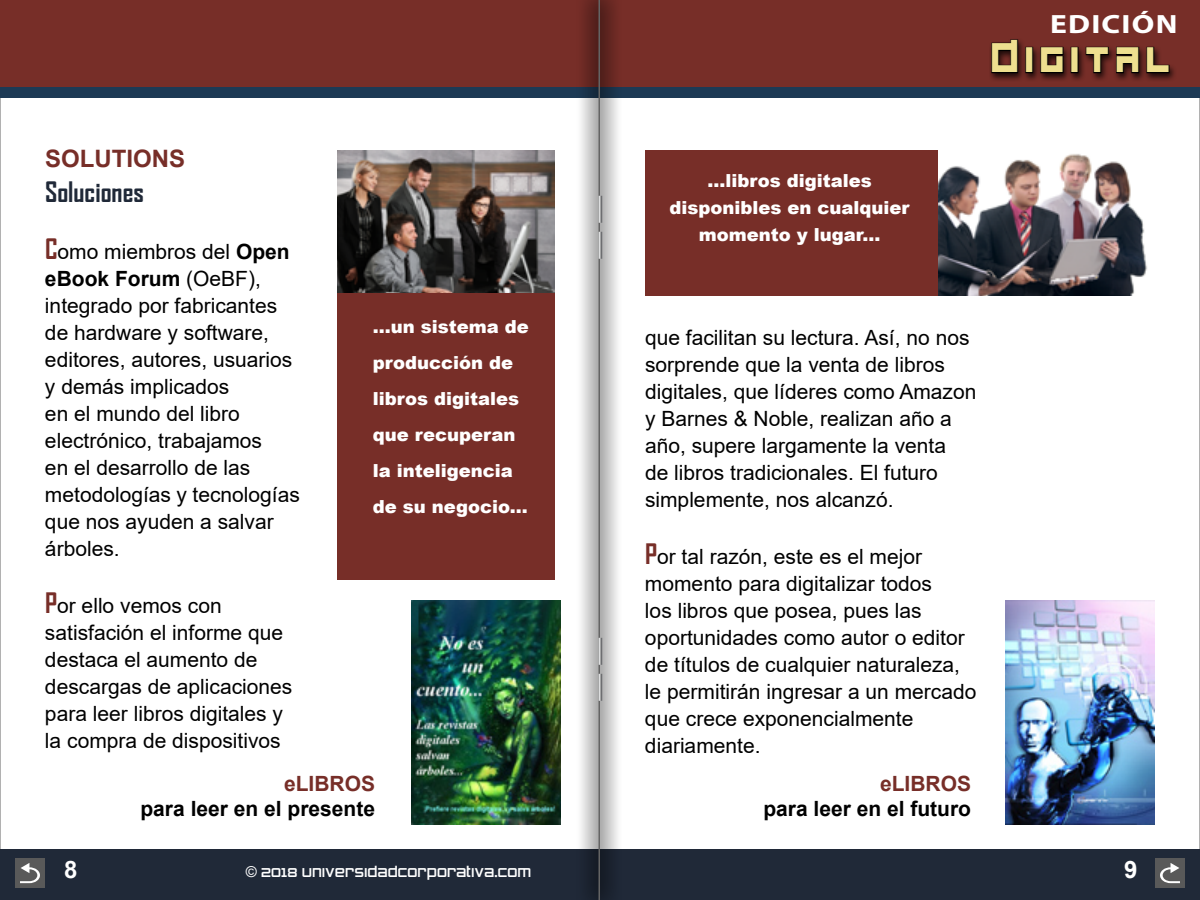
<style>
.page{position:relative;width:1200px;height:900px;background:#fff}
.page>*{position:absolute;margin:0;border:0;box-sizing:border-box;transform-origin:0 0}
.t1{font:38.4px "Chubu 08 Normal";color:#eedf8f;scale:.87 1}
.t2{font:700 27px "Agency FB";color:#202938}
.t3{font:700 26.55px "Myriad Pro";letter-spacing:.04em;color:#fff;scale:1.19 1}
.t4{font:700 24px "Arial";color:#772e28}
.t5{font:700 24px "Arial";color:#fff}
.t6{font:21px/27px "Arial";color:#000}
.t7{font:700 21px "Arial";color:#000}
.t8{font:700 21px "Arial";color:#772e28}
.t9{font:900 18px/36px "Arial";color:#fff}
.t10{font:15px "Zero Twos";color:#fff}
.s1{font-family:"Agency FB";font-weight:700;font-size:27px;color:#772e28}
.s2{font-weight:700}
.s3{font-family:"Arial"}
</style>
<div class="page">
<div style="left:0;top:0;width:1200px;height:87px;background:#772e28"></div>
<div style="left:0;top:87px;width:1200px;height:11px;background:#1d3a55"></div>
<div style="left:0;top:849px;width:1200px;height:51px;background:#202938"></div>
<div style="left:15px;top:858px;width:30px;height:30px;background:#595959"></div>
<svg style="left:20px;top:863px;width:20px;height:20px"></svg>
<div style="left:1155px;top:858px;width:30px;height:30px;background:#595959"></div>
<svg style="left:1160px;top:863px;width:20px;height:20px"></svg>
<div style="left:989px;top:38px;width:187px;height:44px;background:#000;opacity:.76"></div>
<svg style="left:991px;top:39px;width:28px;height:35px"></svg>
<div style="left:1025px;top:47px;width:8px;height:26px;border:2px solid #000"></div>
<svg style="left:1040px;top:46px;width:24px;height:28px"></svg>
<div style="left:1071px;top:47px;width:8px;height:26px;border:2px solid #000"></div>
<svg style="left:1085px;top:46px;width:55px;height:28px"></svg>
<svg style="left:1146px;top:46px;width:24px;height:28px"></svg>
<img style="left:411px;top:600px;width:150px;height:225px">
<img style="left:1005px;top:600px;width:150px;height:225px">
<img style="left:338px;top:150px;width:217px;height:144px">
<img style="left:938px;top:154px;width:209px;height:142px">
<div style="left:338px;top:294px;width:217px;height:286px;background:#772e28"></div>
<div style="left:645px;top:150px;width:293px;height:146px;background:#772e28"></div>
<svg style="left:581px;top:0;width:37px;height:900px;background:#b7b2b2"></svg>
<hr style="left:598px;top:0;width:2px;height:900px;background:#646464">
<svg style="left:599px;top:196px;width:3px;height:27px"></svg>
<svg style="left:599px;top:232px;width:3px;height:27px"></svg>
<svg style="left:599px;top:638px;width:3px;height:27px"></svg>
<svg style="left:599px;top:674px;width:3px;height:27px"></svg>
<p class="t4" style="left:45px;top:142px;width:142px">SOLUTIONS</p>
<p class="t2" style="left:45px;top:175px;width:100px">Soluciones</p>
<p class="t6" style="left:45px;top:238px;width:256px"><span class="s1">C</span>omo miembros del <span class="s2">Open eBook Forum</span> (OeBF), integrado por fabricantes de hardware y software, editores, autores, usuarios y demás implicados<br>en el mundo del libro electrónico, trabajamos<br>en el desarrollo de las metodologías y tecnologías que nos ayuden a salvar árboles.</p>
<p class="t6" style="left:45px;top:592px;width:249px"><span class="s1">P</span>or ello vemos con satisfación el informe que destaca el aumento de descargas de aplicaciones para leer libros digitales y la compra de dispositivos</p>
<p class="t8" style="left:284px;top:769px;width:93px">eLIBROS</p>
<p class="t7" style="left:140px;top:794px;width:236px">para leer en el presente</p>
<p class="t9" style="left:373px;top:308px;width:157px">...un sistema de producción de libros digitales que recuperan la inteligencia de su negocio...</p>
<p class="t3" style="left:1050px;top:6px;width:109px">EDICIÓN</p>
<h1 class="t1" style="left:992px;top:34px;width:214px">Digital</h1>
<p class="t9" style="left:670px;top:166px;width:242px;line-height:27px;text-align:center">...libros digitales disponibles en cualquier momento y lugar...</p>
<p class="t6" style="left:645px;top:324px;width:333px">que facilitan su lectura. Así, no nos sorprende que la venta de libros digitales, que líderes como Amazon y Barnes &amp; Noble, realizan año a año, supere largamente la venta<br>de libros tradicionales. El futuro simplemente, nos alcanzó.</p>
<p class="t6" style="left:645px;top:543px;width:333px"><span class="s1">P</span>or tal razón, este es el mejor momento para digitalizar todos<br>los libros que posea, pues las oportunidades como autor o editor de títulos de cualquier naturaleza, le permitirán ingresar a un mercado que crece exponencialmente diariamente.</p>
<p class="t8" style="left:880px;top:769px;width:93px">eLIBROS</p>
<p class="t7" style="left:763px;top:794px;width:209px">para leer en el futuro</p>
<p class="t5" style="left:64px;top:853px;width:15px">8</p>
<p class="t10" style="left:246px;top:865px;width:287px"><span class="s3">©</span> 2018 UNIVERSIDADCORPORATIVA.COM</p>
<p class="t5" style="left:1124px;top:853px;width:15px">9</p>
</div>
